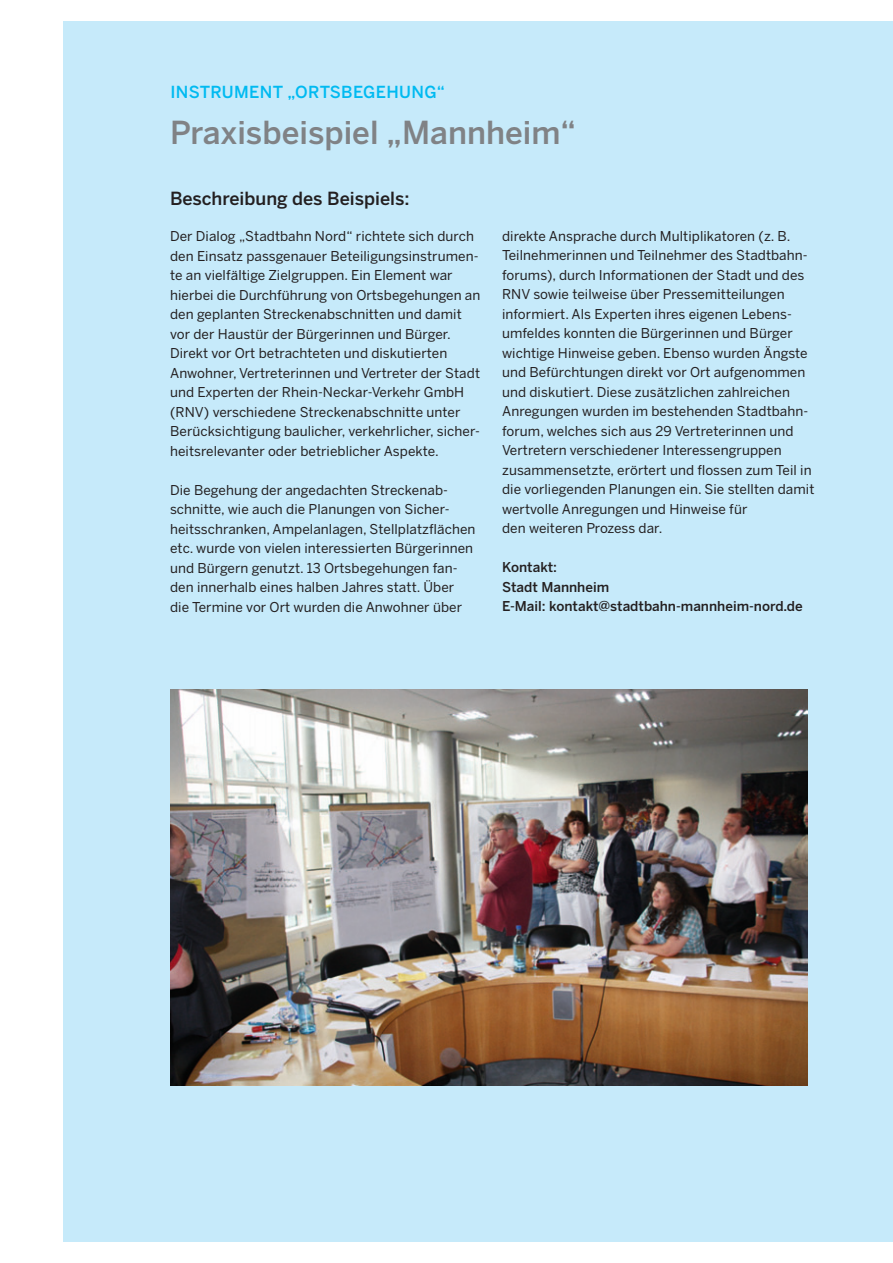
<style>
.page{position:relative;width:893px;height:1263px;background:#fff}
.page>*{position:absolute;margin:0;border:0;box-sizing:border-box;transform-origin:0 0}
.t1{font:500 31.5px "Benton Sans";color:#808285}
.t2{font:500 18px "Benton Sans";color:#231f20}
.t3{font:500 16.5px "Benton Sans";letter-spacing:.02em;color:#00baf1}
.t4{font:13.5px/19.5px "Benton Sans";letter-spacing:.005em;color:#231f20}
.t5{font:500 13.5px/19.5px "Benton Sans";color:#231f20}
</style>
<div class="page">
<div style="left:64px;top:21px;width:829px;height:1221px;background:#c6eafa"></div>
<img style="left:170px;top:690px;width:638px;height:395px">
<p class="t3" style="left:170px;top:82px;width:276px">INSTRUMENT „ORTSBEGEHUNG“</p>
<p class="t1" style="left:170px;top:113px;width:407px">Praxisbeispiel „Mannheim“</p>
<p class="t2" style="left:170px;top:187px;width:241px">Beschreibung des Beispiels:</p>
<p class="t4" style="left:170px;top:226px;width:312px">Der Dialog „Stadtbahn Nord“ richtete sich durch den Einsatz passgenauer Beteiligungsinstrumen&shy;te an vielfältige Zielgruppen. Ein Element war hierbei die Durchführung von Ortsbegehungen an den geplanten Streckenabschnitten und damit vor der Haustür der Bürgerinnen und Bürger.<br>Direkt vor Ort betrachteten und diskutierten Anwohner, Vertreterinnen und Vertreter der Stadt und Experten der Rhein-Neckar-Verkehr GmbH (RNV) verschiedene Streckenabschnitte unter Berücksichtigung baulicher, verkehrlicher, sicher&shy;heitsrelevanter oder betrieblicher Aspekte.</p>
<p class="t4" style="left:170px;top:480px;width:307px">Die Begehung der angedachten Streckenab&shy;schnitte, wie auch die Planungen von Sicher&shy;heitsschranken, Ampelanlagen, Stellplatzflächen etc. wurde von vielen interessierten Bürgerinnen und Bürgern genutzt. 13 Ortsbegehungen fan&shy;den innerhalb eines halben Jahres statt. Über die Termine vor Ort wurden die Anwohner über</p>
<p class="t4" style="left:502px;top:226px;width:314px">direkte Ansprache durch Multiplikatoren (z. B.<br>Teilnehmerinnen und Teilnehmer des Stadtbahn&shy;forums), durch Informationen der Stadt und des RNV sowie teilweise über Pressemitteilungen informiert. Als Experten ihres eigenen Lebens&shy;umfeldes konnten die Bürgerinnen und Bürger wichtige Hinweise geben. Ebenso wurden Ängste und Befürchtungen direkt vor Ort aufgenommen und diskutiert. Diese zusätzlichen zahlreichen Anregungen wurden im bestehenden Stadtbahn&shy;forum, welches sich aus 29 Vertreterinnen und Vertretern verschiedener Interessengruppen zusammensetzte, erörtert und flossen zum Teil in die vorliegenden Planungen ein. Sie stellten damit wertvolle Anregungen und Hinweise für<br>den weiteren Prozess dar.</p>
<p class="t5" style="left:502px;top:558px;width:302px">Kontakt:<br>Stadt Mannheim<br>E-Mail: kontakt@stadtbahn-mannheim-nord.de</p>
</div>
